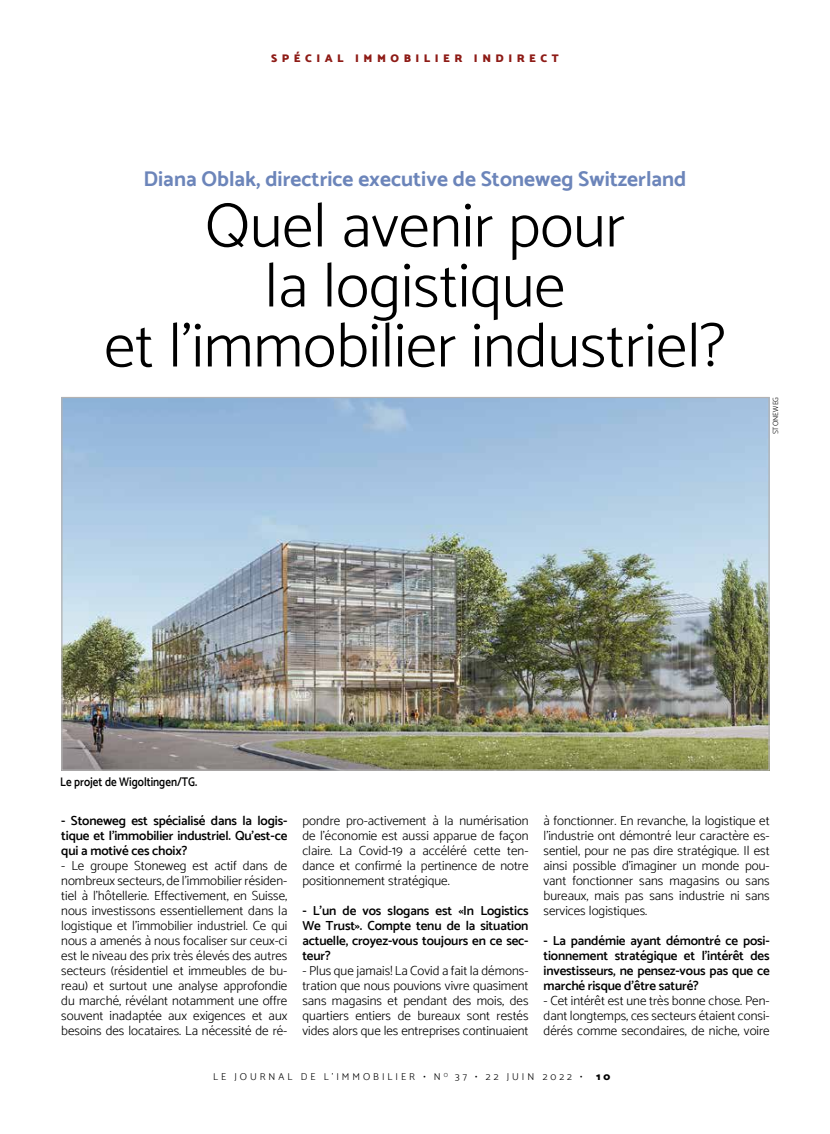
<style>
.page{position:relative;width:830px;height:1134px;background:#fff}
.page>*{position:absolute;margin:0;border:0;box-sizing:border-box;transform-origin:0 0}
.t1{font:300 62.5px/60px "Catamaran";color:#000;text-align:center}
.t2{font:700 21.25px "Catamaran";color:#6c85ba}
.t3{font:300 13.12px/15px "Catamaran";color:#000;text-align:justify}
.t4{font:600 13.12px/15px "Catamaran";letter-spacing:-.01em;color:#000;text-align:justify}
.t5{font:600 12.5px "Catamaran";color:#000;scale:.88 1}
.t6{font:900 11.25px "Catamaran";letter-spacing:.4em;color:#8e1b16}
.t7{font:300 10px "Catamaran";letter-spacing:.3em;color:#000}
.t8{font:900 10px "Catamaran";color:#000}
.t9{font:300 7.5px "Catamaran";letter-spacing:.01em;color:#000}
</style>
<div class="page">
<img style="left:63px;top:399px;width:704px;height:370px">
<p class="t6" style="left:271px;top:51px;width:289px">SPÉCIAL IMMOBILIER INDIRECT</p>
<h2 class="t2" style="left:143px;top:167px;width:544px">Diana Oblak, directrice executive de Stoneweg Switzerland</h2>
<h1 class="t1" style="left:104px;top:195px;width:622px">Quel avenir pour<br>la logistique<br>et l’immobilier industriel?</h1>
<p class="t9" style="left:770px;top:434px;width:39px;rotate:-90deg">STONEWEG</p>
<p class="t5" style="left:60px;top:775px;width:157px">Le projet de Wigoltingen/TG.</p>
<p class="t4" style="left:61px;top:813px;width:227px">- Stoneweg est spécialisé dans la logis&shy;tique et l’immobilier industriel. Qu’est-ce qui a motivé ces choix?</p>
<p class="t3" style="left:61px;top:858px;width:227px">- Le groupe Stoneweg est actif dans de nombreux secteurs, de l’immobilier résiden&shy;tiel à l’hôtellerie. Effectivement, en Suisse, nous investissons essentiellement dans la logistique et l’immobilier industriel. Ce qui nous a amenés à nous focaliser sur ceux-ci est le niveau des prix très élevés des autres secteurs (résidentiel et immeubles de bu&shy;reau) et surtout une analyse approfondie du marché, révélant notamment une offre souvent inadaptée aux exigences et aux besoins des locataires. La nécessité de ré-</p>
<p class="t3" style="left:302px;top:813px;width:227px">pondre pro-activement à la numérisation de l’économie est aussi apparue de façon claire. La Covid-19 a accéléré cette ten&shy;dance et confirmé la pertinence de notre positionnement stratégique.</p>
<p class="t4" style="left:302px;top:903px;width:227px">- L’un de vos slogans est «In Logistics We Trust». Compte tenu de la situation actuelle, croyez-vous toujours en ce sec&shy;teur?</p>
<p class="t3" style="left:302px;top:963px;width:227px">- Plus que jamais! La Covid a fait la démons&shy;tration que nous pouvions vivre quasiment sans magasins et pendant des mois, des quartiers entiers de bureaux sont restés vides alors que les entreprises continuaient</p>
<p class="t3" style="left:543px;top:813px;width:227px">à fonctionner. En revanche, la logistique et l’industrie ont démontré leur caractère es&shy;sentiel, pour ne pas dire stratégique. Il est ainsi possible d’imaginer un monde pou&shy;vant fonctionner sans magasins ou sans bureaux, mais pas sans industrie ni sans services logistiques.</p>
<p class="t4" style="left:543px;top:933px;width:227px">- La pandémie ayant démontré ce posi&shy;tionnement stratégique et l’intérêt des investisseurs, ne pensez-vous pas que ce marché risque d’être saturé?</p>
<p class="t3" style="left:543px;top:993px;width:227px">- Cet intérêt est une très bonne chose. Pen&shy;dant longtemps, ces secteurs étaient consi&shy;dérés comme secondaires, de niche, voire</p>
<p class="t7" style="left:213px;top:1071px;width:371px">LE JOURNAL DE L’IMMOBILIER • N <sup>O</sup> 37 • 22 JUIN 2022 •</p>
<p class="t8" style="left:596px;top:1071px;width:16px">1 0</p>
</div>
